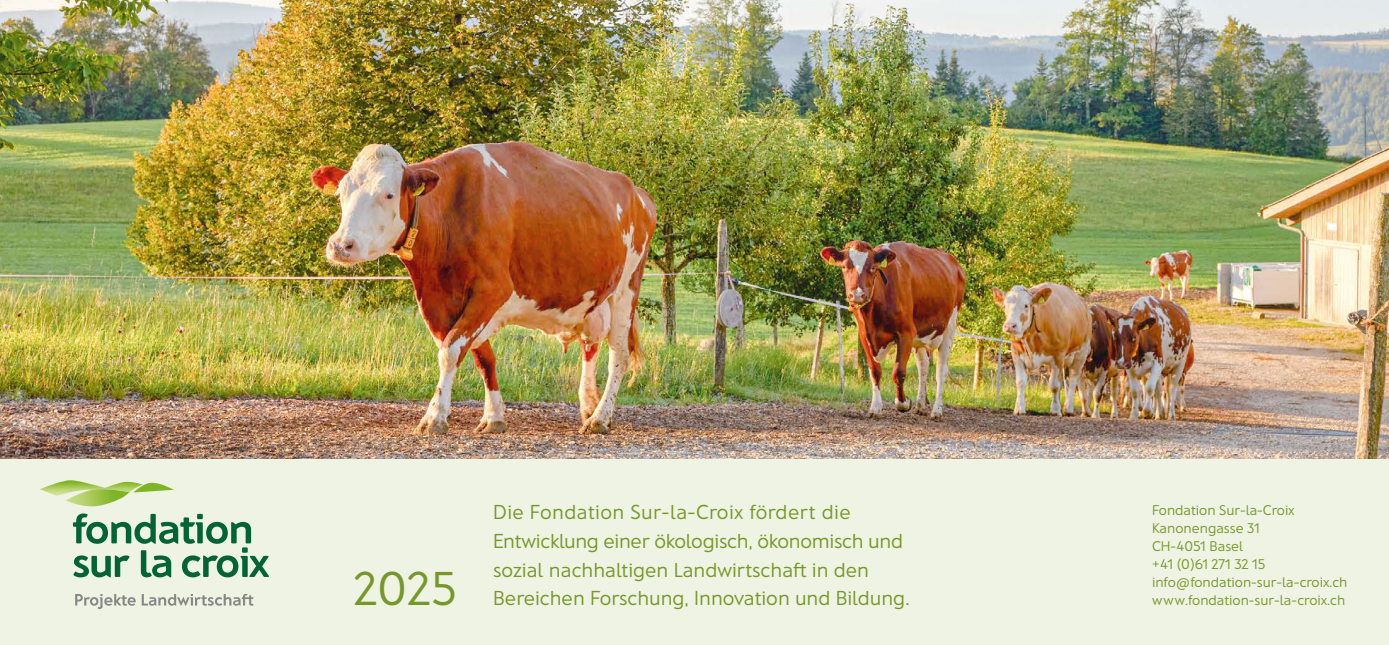
<style>
.page{position:relative;width:1389px;height:645px;background:#fff}
.page>*{position:absolute;margin:0;border:0;box-sizing:border-box;transform-origin:0 0}
.t1{font:300 47.25px "Franz Sans";color:#759829}
.t2{font:300 20.12px/28.7px "Franz Sans";color:#759829}
.t3{font:300 14px/18px "Franz Sans";color:#759829}
</style>
<div class="page">
<div style="left:0;top:459px;width:1389px;height:186px;background:#eff3e3"></div>
<svg style="left:75px;top:594px;width:61px;height:15px"></svg>
<svg style="left:142px;top:594px;width:112px;height:12px"></svg>
<svg style="left:40px;top:480px;width:229px;height:97px"></svg>
<img style="left:0;top:0;width:1389px;height:459px">
<h1 class="t1" style="left:353px;top:562px;width:106px">2025</h1>
<p class="t2" style="left:493px;top:498px;width:418px">Die Fondation Sur-la-Croix fördert die Entwicklung einer ökologisch, ökonomisch und sozial nachhaltigen Landwirtschaft in den Bereichen Forschung, Innovation und Bildung.</p>
<p class="t3" style="left:1152px;top:501px;width:197px">Fondation Sur-la-Croix<br>Kanonengasse 31<br>CH-4051 Basel<br>+41 (0)61 271 32 15 info@fondation-sur-la-croix.ch www.fondation-sur-la-croix.ch</p>
</div>
